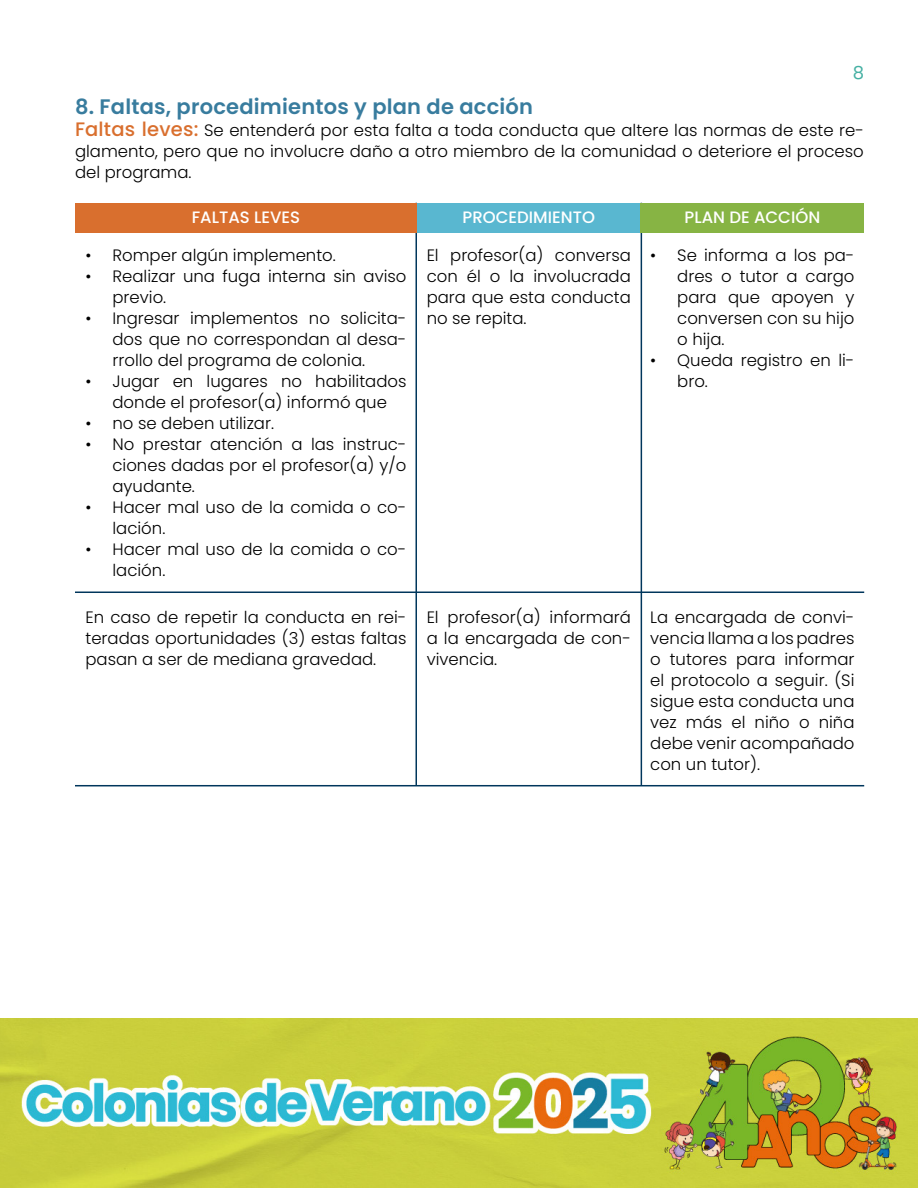
<style>
.page{position:relative;width:918px;height:1188px;background:#fff}
.page>*{position:absolute;margin:0;border:0;box-sizing:border-box;transform-origin:0 0}
.t1{font:600 21px "Poppins";letter-spacing:.01em;color:#387c9e}
.t2{font:18px "Poppins";color:#45b0a3}
.t3{font:300 16.5px/21px "Poppins";color:#000;text-align:justify}
.t4{font:500 16.5px "Poppins";color:#fff}
.s1{font-weight:500;font-size:19.5px;color:#d96f2e}
</style>
<div class="page">
<img style="left:0;top:1018px;width:918px;height:170px">
<hr style="left:641px;top:203px;width:1px;height:582px;background:#00365c">
<hr style="left:416px;top:203px;width:1px;height:582px;background:#00365c">
<div style="left:75px;top:203px;width:342px;height:30px;background:#d96f2e"></div>
<div style="left:417px;top:203px;width:224px;height:30px;background:#59b7d0"></div>
<div style="left:641px;top:203px;width:223px;height:30px;background:#87b444"></div>
<hr style="left:75px;top:592px;width:789px;height:1px;background:#00365c">
<hr style="left:75px;top:785px;width:789px;height:1px;background:#00365c">
<p class="t2" style="left:853px;top:62px;width:13px">8</p>
<p class="t1" style="left:75px;top:94px;width:460px">8. Faltas, procedimientos y plan de acción</p>
<p class="t3" style="left:75px;top:120px;width:790px"><span class="s1">Faltas leves:</span> Se entenderá por esta falta a toda conducta que altere las normas de este re&shy;glamento, pero que no involucre daño a otro miembro de la comunidad o deteriore el proceso del programa.</p>
<p class="t4" style="left:192px;top:208px;width:110px">FALTAS LEVES</p>
<p class="t4" style="left:463px;top:208px;width:134px">PROCEDIMIENTO</p>
<p class="t4" style="left:685px;top:208px;width:137px">PLAN DE ACCIÓN</p>
<p class="t3" style="left:86px;top:244px;width:252px">• Romper algún implemento.</p>
<p class="t3" style="left:112px;top:265px;width:296px;text-indent:-27px">• Realizar una fuga interna sin aviso previo.</p>
<p class="t3" style="left:112px;top:307px;width:295px;text-indent:-27px">• Ingresar implementos no solicita&shy;dos que no correspondan al desa&shy;rrollo del programa de colonia.</p>
<p class="t3" style="left:86px;top:370px;width:323px;text-align:center">• Jugar en lugares no habilitados donde el profesor(a) informó que</p>
<p class="t3" style="left:86px;top:412px;width:190px">• no se deben utilizar.</p>
<p class="t3" style="left:112px;top:433px;width:295px;text-indent:-27px">• No prestar atención a las instruc&shy;ciones dadas por el profesor(a) y/o ayudante.</p>
<p class="t3" style="left:112px;top:496px;width:295px;text-indent:-27px">• Hacer mal uso de la comida o co&shy;lación.</p>
<p class="t3" style="left:112px;top:538px;width:295px;text-indent:-27px">• Hacer mal uso de la comida o co&shy;lación.</p>
<p class="t3" style="left:427px;top:244px;width:206px">El profesor(a) conversa con él o la involucrada para que esta conducta no se repita.</p>
<p class="t3" style="left:677px;top:244px;width:179px;text-indent:-27px">• Se informa a los pa&shy;dres o tutor a cargo para que apoyen y conversen con su hijo o hija.</p>
<p class="t3" style="left:677px;top:349px;width:179px;text-indent:-27px">• Queda registro en li&shy;bro.</p>
<p class="t3" style="left:86px;top:607px;width:323px">En caso de repetir la conducta en rei&shy;teradas oportunidades (3) estas faltas pasan a ser de mediana gravedad.</p>
<p class="t3" style="left:427px;top:607px;width:206px">El profesor(a) informará a la encargada de con&shy;vivencia.</p>
<p class="t3" style="left:650px;top:607px;width:206px">La encargada de convi&shy;vencia llama a los padres o tutores para informar el protocolo a seguir. (Si sigue esta conducta una vez más el niño o niña debe venir acompañado con un tutor).</p>
</div>
